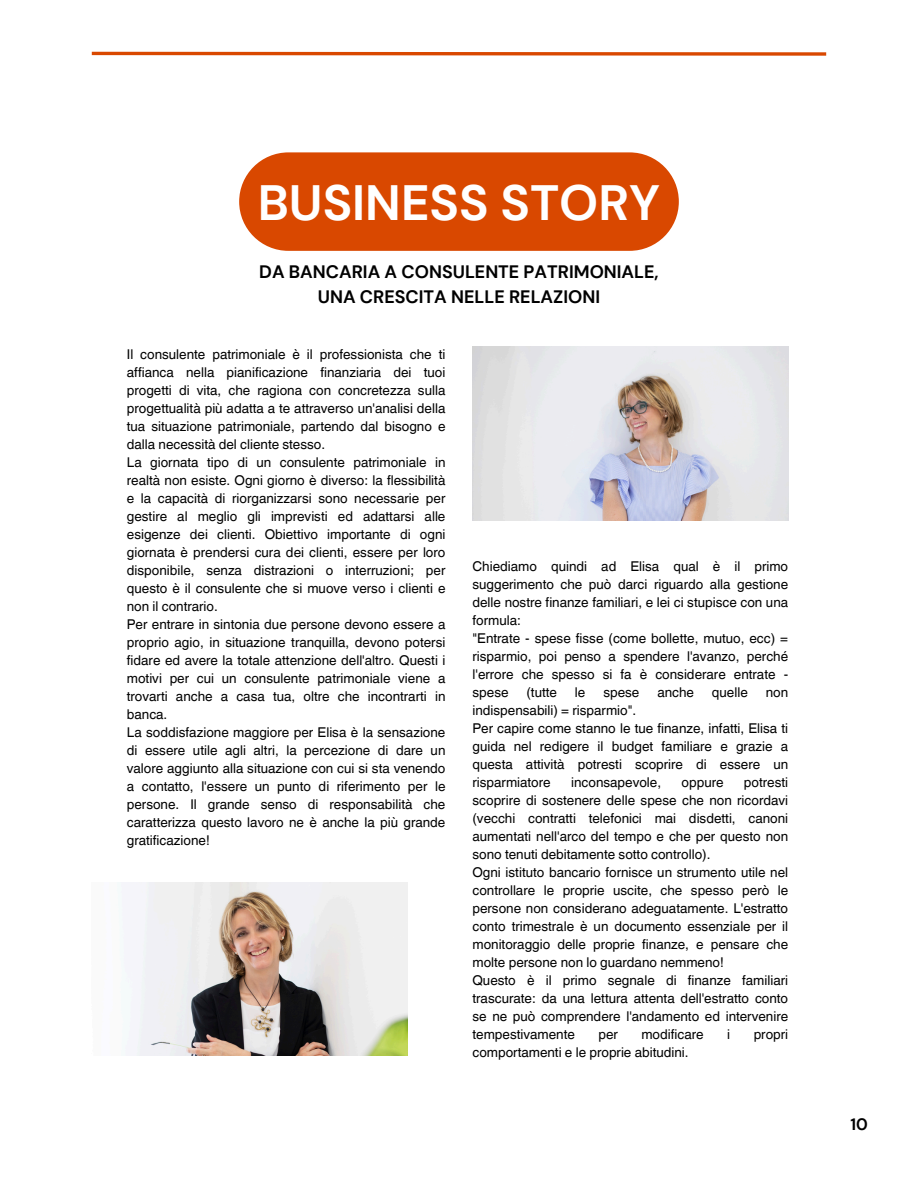
<style>
.page{position:relative;width:918px;height:1188px;background:#fff}
.page>*{position:absolute;margin:0;border:0;box-sizing:border-box;transform-origin:0 0}
.t1{font:700 49.5px "DM Sans";color:#fff}
.t2{font:700 18px/24.8px "DM Sans";color:#000;text-align:center}
.t3{font:700 16.5px "DM Sans";color:#000}
.t4{font:13.5px/18px "Helvetica World";color:#000;text-align:justify}
</style>
<div class="page">
<img style="left:472px;top:347px;width:317px;height:173px">
<div style="left:239px;top:152px;width:440px;height:99px;background:#d94800;border-radius:49px"></div>
<svg style="left:91px;top:51px;width:736px;height:5px;background:#e58353"></svg>
<img style="left:136px;top:882px;width:272px;height:173px">
<p class="t1" style="left:258px;top:171px;width:404px">BUSINESS STORY</p>
<p class="t2" style="left:259px;top:260px;width:401px">DA BANCARIA A CONSULENTE PATRIMONIALE,<br>UNA CRESCITA NELLE RELAZIONI</p>
<p class="t4" style="left:127px;top:345px;width:320px">Il consulente patrimoniale è il professionista che ti affianca nella pianificazione finanziaria dei tuoi progetti di vita, che ragiona con concretezza sulla progettualità più adatta a te attraverso un'analisi della tua situazione patrimoniale, partendo dal bisogno e dalla necessità del cliente stesso.</p>
<p class="t4" style="left:127px;top:453px;width:320px">La giornata tipo di un consulente patrimoniale in realtà non esiste. Ogni giorno è diverso: la flessibilità e la capacità di riorganizzarsi sono necessarie per gestire al meglio gli imprevisti ed adattarsi alle esigenze dei clienti. Obiettivo importante di ogni giornata è prendersi cura dei clienti, essere per loro disponibile, senza distrazioni o interruzioni; per questo è il consulente che si muove verso i clienti e non il contrario.</p>
<p class="t4" style="left:127px;top:615px;width:320px">Per entrare in sintonia due persone devono essere a proprio agio, in situazione tranquilla, devono potersi fidare ed avere la totale attenzione dell'altro. Questi i motivi per cui un consulente patrimoniale viene a trovarti anche a casa tua, oltre che incontrarti in banca.</p>
<p class="t4" style="left:127px;top:723px;width:320px">La soddisfazione maggiore per Elisa è la sensazione di essere utile agli altri, la percezione di dare un valore aggiunto alla situazione con cui si sta venendo a contatto, l'essere un punto di riferimento per le persone. Il grande senso di responsabilità che caratterizza questo lavoro ne è anche la più grande gratificazione!</p>
<h1 class="t4" style="left:472px;top:557px;width:317px">Chiediamo quindi ad Elisa qual è il primo suggerimento che può darci riguardo alla gestione delle nostre finanze familiari, e lei ci stupisce con una formula:</h1>
<h2 class="t4" style="left:472px;top:629px;width:317px">"Entrate - spese fisse (come bollette, mutuo, ecc) = risparmio, poi penso a spendere l'avanzo, perché l'errore che spesso si fa è considerare entrate - spese</h2>
<h2 class="t4" style="left:526px;top:683px;width:32px">(tutte</h2>
<h2 class="t4" style="left:575px;top:683px;width:12px">le</h2>
<h2 class="t4" style="left:603px;top:683px;width:38px">spese</h2>
<h2 class="t4" style="left:657px;top:683px;width:38px">anche</h2>
<h2 class="t4" style="left:712px;top:683px;width:37px">quelle</h2>
<h2 class="t4" style="left:766px;top:683px;width:24px">non</h2>
<h2 class="t4" style="left:472px;top:701px;width:165px">indispensabili) = risparmio".</h2>
<p class="t4" style="left:472px;top:719px;width:317px">Per capire come stanno le tue finanze, infatti, Elisa ti guida nel redigere il budget familiare e grazie a questa attività potresti scoprire di essere un risparmiatore</p>
<p class="t4" style="left:472px;top:773px;width:317px;text-indent:271px">potresti scoprire di sostenere delle spese che non ricordavi (vecchi contratti telefonici mai disdetti, canoni aumentati nell'arco del tempo e che per questo non sono tenuti debitamente sotto controllo).</p>
<p class="t4" style="left:472px;top:863px;width:317px">Ogni istituto bancario fornisce un strumento utile nel controllare le proprie uscite, che spesso però le persone non considerano adeguatamente. L'estratto conto trimestrale è un documento essenziale per il monitoraggio delle proprie finanze, e pensare che molte persone non lo guardano nemmeno!</p>
<p class="t4" style="left:472px;top:971px;width:317px">Questo è il primo segnale di finanze familiari trascurate: da una lettura attenta dell'estratto conto se ne può comprendere l'andamento ed intervenire tempestivamente</p>
<p class="t4" style="left:571px;top:773px;width:91px">inconsapevole,</p>
<p class="t4" style="left:682px;top:773px;width:44px">oppure</p>
<p class="t4" style="left:598px;top:1025px;width:21px">per</p>
<p class="t4" style="left:641px;top:1025px;width:64px">modificare</p>
<p class="t4" style="left:727px;top:1025px;width:4px">i</p>
<p class="t4" style="left:754px;top:1025px;width:36px">propri</p>
<p class="t4" style="left:472px;top:1043px;width:218px">comportamenti e le proprie abitudini.</p>
<p class="t3" style="left:850px;top:1114px;width:19px">10</p>
</div>
